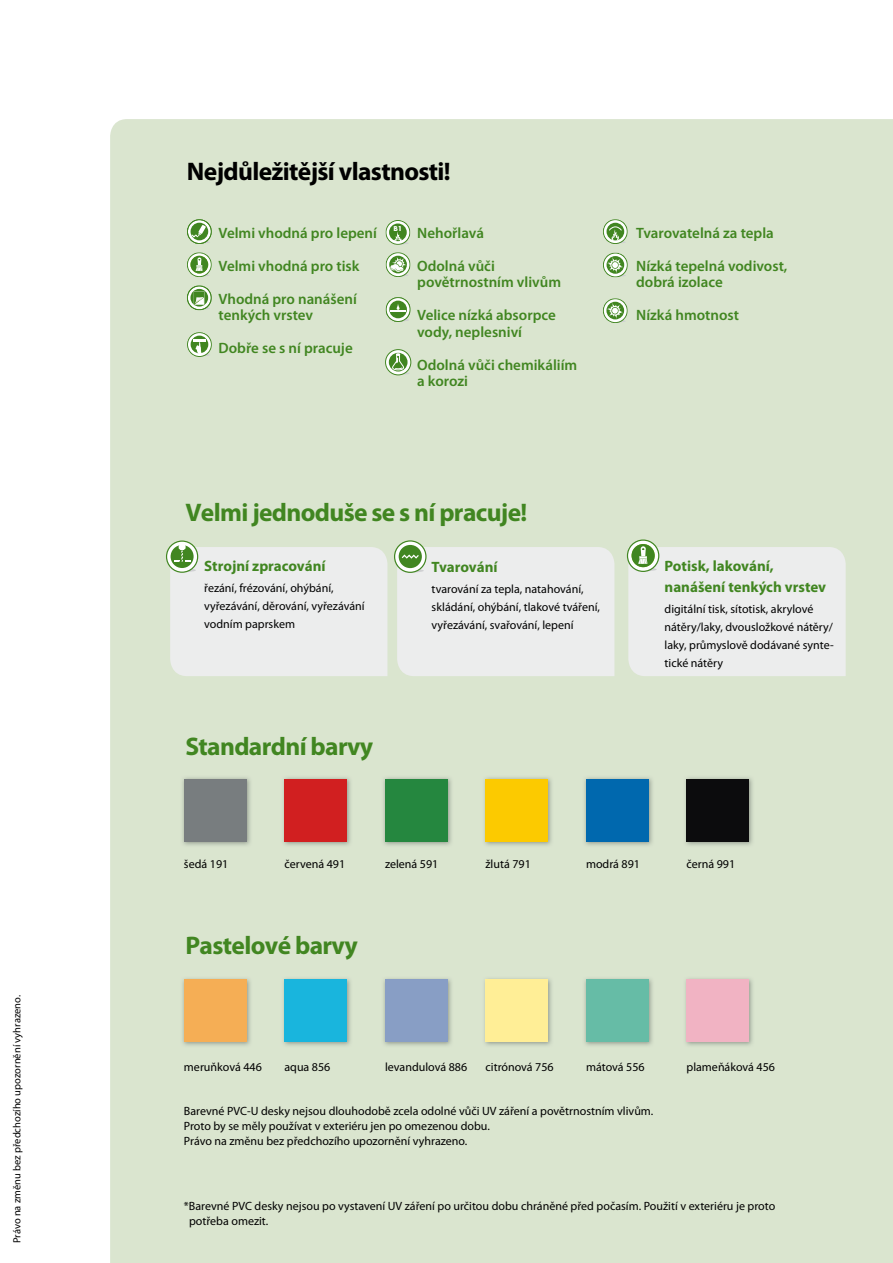
<style>
.page{position:relative;width:893px;height:1263px;background:#fff}
.page>*{position:absolute;margin:0;border:0;box-sizing:border-box;transform-origin:0 0}
.t1{font:700 25.5px "Myriad Pro";letter-spacing:-.025em;color:#418621}
.t2{font:700 25.5px "Myriad Pro";letter-spacing:-.025em;color:#000}
.t3{font:600 15px/16.5px "Myriad Pro";color:#418621}
.t4{font:700 15px/21px "Myriad Pro";color:#418621}
.t5{font:12px/18px "Myriad Pro";color:#000}
.t6{font:10.5px "Myriad Pro";color:#000}
.t7{font:700 7.35px "Futura T";color:#fff}
</style>
<div class="page">
<div style="left:110px;top:119px;width:783px;height:1144px;background:#dae5cf"></div>
<svg style="left:167px;top:541px;width:31px;height:31px"></svg>
<div style="left:166px;top:540px;width:32px;height:33px;border:1px solid #418621;border-radius:50%"></div>
<div style="left:170px;top:545px;width:217px;height:131px;background:#eceded"></div>
<svg style="left:627px;top:540px;width:32px;height:31px"></svg>
<div style="left:627px;top:539px;width:32px;height:33px;border:1px solid #418621;border-radius:50%"></div>
<div style="left:632px;top:544px;width:23px;height:23px;background:#418621;border-radius:50%"></div>
<div style="left:628px;top:546px;width:218px;height:130px;background:#eceded"></div>
<svg style="left:395px;top:541px;width:31px;height:31px"></svg>
<div style="left:394px;top:540px;width:33px;height:33px;border:1px solid #418621;border-radius:50%"></div>
<div style="left:399px;top:545px;width:23px;height:23px;background:#418621;border-radius:50%"></div>
<div style="left:397px;top:547px;width:217px;height:129px;background:#eceded"></div>
<svg style="left:187px;top:219px;width:25px;height:25px"></svg>
<svg style="left:187px;top:252px;width:25px;height:25px"></svg>
<svg style="left:187px;top:285px;width:25px;height:25px"></svg>
<svg style="left:385px;top:220px;width:25px;height:25px"></svg>
<svg style="left:386px;top:252px;width:24px;height:25px"></svg>
<svg style="left:386px;top:297px;width:25px;height:25px"></svg>
<svg style="left:603px;top:219px;width:25px;height:25px"></svg>
<svg style="left:603px;top:253px;width:25px;height:24px"></svg>
<svg style="left:603px;top:298px;width:25px;height:25px"></svg>
<hr style="left:393px;top:372px;width:16px;height:3px;background:#cfd0d2;border-radius:50%">
<svg style="left:386px;top:350px;width:25px;height:25px"></svg>
<div style="left:385px;top:349px;width:26px;height:26px;border:1px solid #418621;border-radius:50%"></div>
<svg style="left:389px;top:353px;width:19px;height:18px"></svg>
<svg style="left:392px;top:353px;width:12px;height:18px"></svg>
<svg style="left:187px;top:332px;width:25px;height:25px"></svg>
<img style="left:180px;top:775px;width:80px;height:80px">
<div style="left:184px;top:779px;width:62px;height:62px;background:#787d7f"></div>
<img style="left:281px;top:775px;width:80px;height:80px">
<div style="left:284px;top:779px;width:63px;height:62px;background:#d11f20"></div>
<img style="left:381px;top:775px;width:80px;height:80px">
<div style="left:385px;top:779px;width:62px;height:62px;background:#25873f"></div>
<img style="left:482px;top:775px;width:80px;height:80px">
<div style="left:485px;top:779px;width:63px;height:62px;background:#fcca00"></div>
<img style="left:582px;top:775px;width:80px;height:80px">
<div style="left:586px;top:779px;width:62px;height:62px;background:#0068ae"></div>
<img style="left:683px;top:775px;width:80px;height:80px">
<div style="left:686px;top:779px;width:63px;height:62px;background:#0c0c0d"></div>
<img style="left:180px;top:976px;width:80px;height:80px">
<div style="left:184px;top:980px;width:62px;height:62px;background:#f5ae55"></div>
<img style="left:281px;top:976px;width:80px;height:80px">
<div style="left:284px;top:980px;width:63px;height:62px;background:#19b5dd"></div>
<img style="left:381px;top:976px;width:80px;height:80px">
<div style="left:385px;top:980px;width:62px;height:62px;background:#889ec5"></div>
<img style="left:482px;top:976px;width:80px;height:80px">
<div style="left:485px;top:980px;width:63px;height:62px;background:#ffee96"></div>
<img style="left:582px;top:976px;width:80px;height:80px">
<div style="left:586px;top:980px;width:62px;height:62px;background:#66bca6"></div>
<img style="left:683px;top:976px;width:80px;height:80px">
<div style="left:686px;top:980px;width:63px;height:62px;background:#f1b3c3"></div>
<p class="t6" style="left:11px;top:1243px;width:249px;rotate:-90deg">Právo na změnu bez předchozího upozornění vyhrazeno.</p>
<h1 class="t2" style="left:187px;top:155px;width:265px">Nejdůležitější vlastnosti!</h1>
<p class="t3" style="left:219px;top:224px;width:160px">Velmi vhodná pro lepení</p>
<p class="t3" style="left:219px;top:257px;width:142px">Velmi vhodná pro tisk</p>
<p class="t3" style="left:219px;top:290px;width:140px">Vhodná pro nanášení tenkých vrstev</p>
<p class="t3" style="left:219px;top:340px;width:136px">Dobře se s ní pracuje</p>
<p class="t7" style="left:393px;top:224px;width:10px">B1</p>
<p class="t3" style="left:417px;top:224px;width:68px">Nehořlavá</p>
<p class="t3" style="left:417px;top:257px;width:145px">Odolná vůči povětrnostním vlivům</p>
<p class="t3" style="left:417px;top:307px;width:140px">Velice nízká absorpce vody, neplesniví</p>
<p class="t3" style="left:417px;top:356px;width:162px">Odolná vůči chemikáliím a korozi</p>
<p class="t3" style="left:636px;top:224px;width:139px">Tvarovatelná za tepla</p>
<p class="t3" style="left:636px;top:257px;width:153px">Nízká tepelná vodivost, dobrá izolace</p>
<p class="t3" style="left:636px;top:307px;width:104px">Nízká hmotnost</p>
<h1 class="t1" style="left:185px;top:496px;width:343px">Velmi jednoduše se s ní pracuje!</h1>
<p class="t4" style="left:204px;top:555px;width:123px">Strojní zpracování</p>
<p class="t5" style="left:204px;top:579px;width:162px">řezání, frézování, ohýbání, vyřezávání, děrování, vyřezávání vodním paprskem</p>
<h1 class="t1" style="left:185px;top:729px;width:189px">Standardní barvy</h1>
<p class="t4" style="left:432px;top:556px;width:67px">Tvarování</p>
<p class="t5" style="left:432px;top:579px;width:170px">tvarování za tepla, natahování, skládání, ohýbání, tlakové tváření, vyřezávání, svařování, lepení</p>
<p class="t4" style="left:665px;top:555px;width:163px">Potisk, lakování, nanášení tenkých vrstev</p>
<p class="t5" style="left:665px;top:600px;width:171px">digitální tisk, sítotisk, akrylové nátěry/laky, dvousložkové nátěry/ laky, průmyslově dodávané synte&shy;tické nátěry</p>
<p class="t5" style="left:184px;top:855px;width:46px">šedá 191</p>
<p class="t5" style="left:284px;top:855px;width:62px">červená 491</p>
<p class="t5" style="left:385px;top:855px;width:55px">zelená 591</p>
<p class="t5" style="left:485px;top:855px;width:47px">žlutá 791</p>
<p class="t5" style="left:586px;top:855px;width:56px">modrá 891</p>
<p class="t5" style="left:686px;top:855px;width:50px">černá 991</p>
<h1 class="t1" style="left:185px;top:928px;width:174px">Pastelové barvy</h1>
<p class="t5" style="left:184px;top:1058px;width:79px">meruňková 446</p>
<p class="t5" style="left:284px;top:1058px;width:47px">aqua 856</p>
<p class="t5" style="left:385px;top:1058px;width:84px">levandulová 886</p>
<p class="t5" style="left:485px;top:1058px;width:70px">citrónová 756</p>
<p class="t5" style="left:586px;top:1058px;width:60px">mátová 556</p>
<p class="t5" style="left:686px;top:1058px;width:90px">plameňáková 456</p>
<p class="t5" style="left:184px;top:1103px;width:471px;line-height:15px">Barevné PVC-U desky nejsou dlouhodobě zcela odolné vůči UV záření a povětrnostním vlivům.<br>Proto by se měly používat v exteriéru jen po omezenou dobu.<br>Právo na změnu bez předchozího upozornění vyhrazeno.</p>
<p class="t5" style="left:189px;top:1198px;width:588px;line-height:15px;text-indent:-5px">*Barevné PVC desky nejsou po vystavení UV záření po určitou dobu chráněné před počasím. Použití v exteriéru je proto potřeba omezit.</p>
</div>
